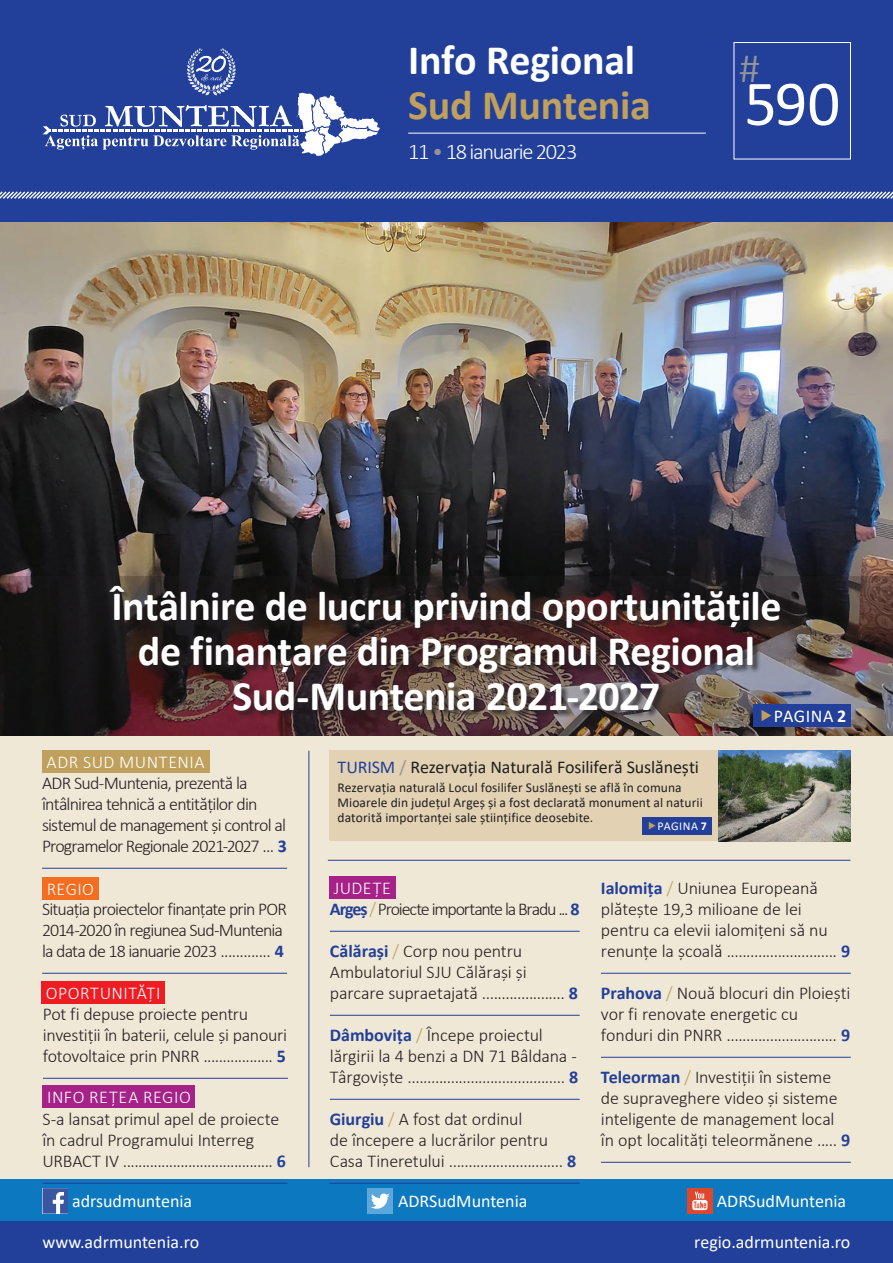
<style>
.page{position:relative;width:893px;height:1263px;background:#fff}
.page>*{position:absolute;margin:0;border:0;box-sizing:border-box;transform-origin:0 0}
.t1{font:64.5px "Calibri";color:#fff}
.t2{font:700 42px/45px "Calibri";letter-spacing:-.01em;color:#fff;text-align:center}
.t3{font:700 42px "Calibri";letter-spacing:-.01em;color:#bfa05c}
.t4{font:300 42px "Calibri";color:#939598}
.t5{font:300 22.5px "Calibri";letter-spacing:-.06em;color:#fff}
.t6{font:300 18px/21px "Calibri";letter-spacing:-.015em;color:#231f20}
.t7{font:300 18px/21px "Calibri";letter-spacing:-.045em;color:#231f20}
.t8{font:300 18px/21px "Calibri";letter-spacing:-.05em;color:#231f20}
.t9{font:18px "Calibri";color:#fff}
.t10{font:300 18px "Calibri";letter-spacing:.025em;color:#fff}
.t11{font:18px "Calibri";letter-spacing:-.005em;color:#231f20}
.t12{font:300 18px "Calibri";letter-spacing:-.065em;color:#231f20}
.t13{font:13.5px/15px "Calibri";letter-spacing:.005em;color:#231f20}
.t14{font:12px "Calibri";letter-spacing:.05em;color:#fff}
.s1{color:#939598}
.s2{font-weight:700}
.s3{font-weight:700;color:#223f99}
.s4{color:#223f99}
.s5{color:#bfa05c}
</style>
<div class="page">
<div style="left:0;top:1220px;width:893px;height:43px;background:#223f99"></div>
<div style="left:0;top:1179px;width:893px;height:41px;background:#0c78bf"></div>
<div style="left:0;top:0;width:893px;height:222px;background:#223f99"></div>
<svg style="left:0;top:191px;width:893px;height:8px"></svg>
<svg style="left:43px;top:48px;width:337px;height:108px"></svg>
<svg style="left:43px;top:1213px;width:25px;height:1px"></svg>
<svg style="left:43px;top:1188px;width:25px;height:25px"></svg>
<div style="left:367px;top:1188px;width:26px;height:25px;background:#5ba7dc"></div>
<svg style="left:371px;top:1193px;width:18px;height:16px"></svg>
<div style="left:687px;top:1188px;width:26px;height:25px;background:#de472e"></div>
<svg style="left:692px;top:1192px;width:15px;height:18px"></svg>
<div style="left:734px;top:42px;width:117px;height:117px;border:1px solid #fff"></div>
<hr style="left:408px;top:133px;width:298px;height:1px;background:#fff">
<img style="left:0;top:222px;width:893px;height:354px">
<div style="left:0;top:736px;width:893px;height:442px;background:#f0e8d6"></div>
<hr style="left:330px;top:931px;width:250px;height:1px;background:#223f99">
<hr style="left:330px;top:1015px;width:250px;height:1px;background:#223f99">
<hr style="left:330px;top:1099px;width:250px;height:1px;background:#223f99">
<hr style="left:330px;top:1183px;width:250px;height:1px;background:#223f99">
<hr style="left:601px;top:973px;width:250px;height:1px;background:#223f99">
<hr style="left:601px;top:1057px;width:250px;height:1px;background:#223f99">
<hr style="left:601px;top:1162px;width:250px;height:1px;background:#223f99">
<div style="left:329px;top:877px;width:66px;height:22px;background:#a72288"></div>
<hr style="left:328px;top:860px;width:522px;height:1px;background:#223f99">
<hr style="left:309px;top:751px;width:1px;height:416px;background:#223f99">
<div style="left:329px;top:751px;width:390px;height:90px;background:#e2d2b3"></div>
<div style="left:642px;top:817px;width:69px;height:17px;background:#223f99"></div>
<img style="left:719px;top:751px;width:132px;height:90px">
<div style="left:41px;top:982px;width:124px;height:22px;background:#ee1d23"></div>
<hr style="left:43px;top:1078px;width:245px;height:1px;background:#223f99">
<img style="left:0;top:576px;width:893px;height:160px">
<div style="left:110px;top:585px;width:679px;height:134px;background:#231f20;opacity:.75"></div>
<div style="left:753px;top:704px;width:97px;height:22px;background:#223f99"></div>
<hr style="left:42px;top:973px;width:245px;height:1px;background:#223f99">
<div style="left:42px;top:877px;width:57px;height:22px;background:#f36e21"></div>
<div style="left:42px;top:751px;width:167px;height:22px;background:#bfa05c"></div>
<hr style="left:42px;top:868px;width:245px;height:1px;background:#223f99">
<div style="left:43px;top:1086px;width:152px;height:22px;background:#a72288"></div>
<hr style="left:43px;top:1183px;width:244px;height:1px;background:#223f99">
<h2 class="t2" style="left:408px;top:37px;width:228px">Info Regional</h2>
<h2 class="t4" style="left:739px;top:42px;width:22px">#</h2>
<h2 class="t3" style="left:408px;top:75px;width:244px">Sud Muntenia</h2>
<p class="t5" style="left:408px;top:138px;width:171px">11 <span class="s1">•</span> 18 ianuarie 2023</p>
<h1 class="t1" style="left:744px;top:59px;width:97px">590</h1>
<h2 class="t2" style="left:111px;top:583px;width:671px">Întâlnire de lucru privind oportunitățile de finanțare din Programul Regional<br>Sud-Muntenia 2021-2027</h2>
<p class="t9" style="left:774px;top:703px;width:74px">PAGINA <span class="s2">2</span></p>
<p class="t10" style="left:47px;top:751px;width:160px">ADR SUD MUNTENIA</p>
<p class="t7" style="left:42px;top:772px;width:246px">ADR Sud-Muntenia, prezentă la întâlnirea tehnică a entităților din sistemul de management și control al Programelor Regionale 2021-2027 ... <span class="s3">3</span></p>
<p class="t10" style="left:47px;top:878px;width:49px">REGIO</p>
<p class="t8" style="left:42px;top:898px;width:246px">Situația proiectelor finanțate prin POR<br>2014-2020 în regiunea Sud-Muntenia la data de 18 ianuarie 2023 ............. <span class="s3">4</span></p>
<p class="t10" style="left:46px;top:982px;width:116px">OPORTUNITĂȚI</p>
<p class="t6" style="left:43px;top:1003px;width:246px">Pot fi depuse proiecte pentru investiții în baterii, celule și panouri fotovoltaice prin PNRR .................. <span class="s3">5</span></p>
<p class="t10" style="left:47px;top:1086px;width:145px">INFO REȚEA REGIO</p>
<p class="t6" style="left:43px;top:1108px;width:245px">S-a lansat primul apel de proiecte în cadrul Programului Interreg<br>URBACT IV ....................................... <span class="s3">6</span></p>
<p class="t11" style="left:338px;top:754px;width:363px"><span class="s4">TURISM</span> <span class="s1">/</span> Rezervația Naturală Fosiliferă Suslănești</p>
<p class="t13" style="left:338px;top:780px;width:367px">Rezervația naturală Locul fosilifer Suslănești se află în comuna<br>Mioarele din județul Argeș și a fost declarată monument al naturii datorită importanței sale științifice deosebite.</p>
<p class="t14" style="left:657px;top:818px;width:51px">PAGINA <span class="s2">7</span></p>
<p class="t10" style="left:334px;top:877px;width:59px">JUDEȚE</p>
<p class="t12" style="left:330px;top:898px;width:251px"><span class="s3">Argeș</span> <span class="s5">/</span> Proiecte importante la Bradu ... <span class="s3">8</span></p>
<p class="t6" style="left:330px;top:940px;width:250px"><span class="s3">Călărași</span> <span class="s5">/</span> Corp nou pentru<br>Ambulatoriul SJU Călărași și parcare supraetajată ..................... <span class="s3">8</span></p>
<p class="t6" style="left:330px;top:1024px;width:250px"><span class="s3">Dâmbovița</span> <span class="s5">/</span> Începe proiectul lărgirii la 4 benzi a DN 71 Bâldana -<br>Târgoviște ........................................ <span class="s3">8</span></p>
<p class="t6" style="left:330px;top:1108px;width:248px"><span class="s3">Giurgiu</span> <span class="s5">/</span> A fost dat ordinul<br>de începere a lucrărilor pentru<br>Casa Tineretului ............................. <span class="s3">8</span></p>
<p class="t6" style="left:601px;top:877px;width:251px"><span class="s3">Ialomița</span> <span class="s5">/</span> Uniunea Europeană plătește 19,3 milioane de lei pentru ca elevii ialomițeni să nu renunțe la școală ............................ <span class="s3">9</span></p>
<p class="t6" style="left:601px;top:982px;width:251px"><span class="s3">Prahova</span> <span class="s5">/</span> Nouă blocuri din Ploiești vor fi renovate energetic cu fonduri din PNRR ............................ <span class="s3">9</span></p>
<p class="t6" style="left:601px;top:1066px;width:251px"><span class="s3">Teleorman</span> <span class="s5">/</span> Investiții în sisteme de supraveghere video și sisteme inteligente de management local în opt localități teleormănene ..... <span class="s3">9</span></p>
<p class="t9" style="left:72px;top:1188px;width:122px">adrsudmuntenia</p>
<p class="t9" style="left:398px;top:1188px;width:131px">ADRSudMuntenia</p>
<p class="t9" style="left:717px;top:1188px;width:131px">ADRSudMuntenia</p>
<p class="t9" style="left:43px;top:1230px;width:158px">www.adrmuntenia.ro</p>
<p class="t9" style="left:694px;top:1230px;width:158px">regio.adrmuntenia.ro</p>
</div>
